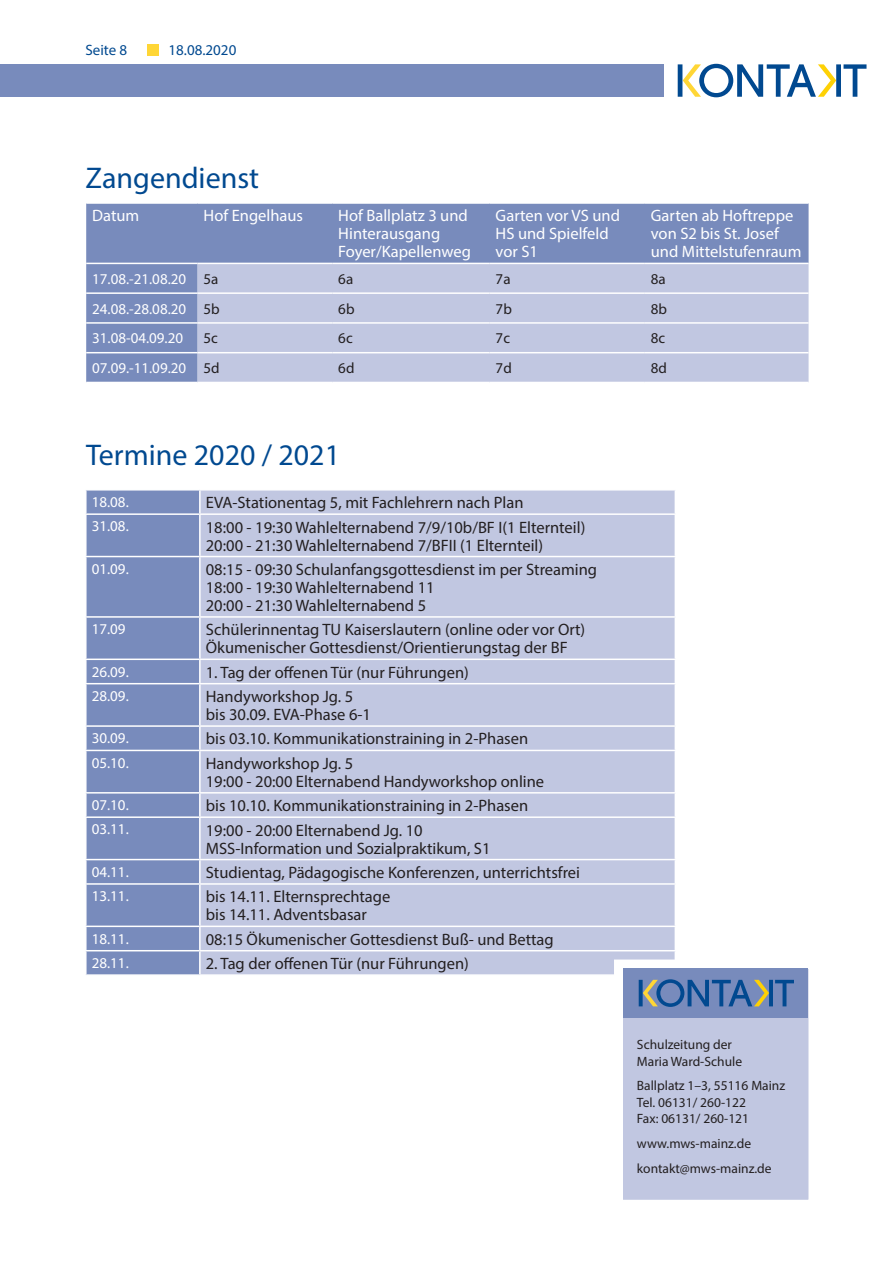
<style>
.page{position:relative;width:893px;height:1263px;background:#fff}
.page>*{position:absolute;margin:0;border:0;box-sizing:border-box;transform-origin:0 0}
.Headline{font:30px "Myriad Pro";color:#014990}
.Copy_Fettung1{font:16.5px/18px "Myriad Pro";color:#231f20}
.Copy_Fettung1-2{font:16.5px/18px "Myriad Pro";color:#fff}
.Copy_Fettung1-3{font:15px "Myriad Pro";color:#fff}
.Copy_Fettung1-4{font:15px "Myriad Pro";color:#231f20}
.t1{font:15px "Myriad Pro";color:#014990}
.t2{font:13.5px "Myriad Pro";color:#231f20}
</style>
<div class="page">
<svg style="left:678px;top:64px;width:188px;height:33px"></svg>
<div style="left:0;top:64px;width:663px;height:33px;background:#788bbc"></div>
<div style="left:148px;top:44px;width:11px;height:11px;background:#ffd636"></div>
<div style="left:87px;top:490px;width:112px;height:484px;background:#788bbc"></div>
<div style="left:201px;top:490px;width:474px;height:484px;background:#c1c7e1"></div>
<hr style="left:85px;top:513px;width:115px;height:2px;background:#fff">
<hr style="left:200px;top:513px;width:476px;height:2px;background:#fff">
<hr style="left:85px;top:556px;width:115px;height:1px;background:#fff">
<hr style="left:200px;top:556px;width:476px;height:1px;background:#fff">
<hr style="left:85px;top:616px;width:115px;height:2px;background:#fff">
<hr style="left:200px;top:616px;width:476px;height:2px;background:#fff">
<hr style="left:85px;top:658px;width:115px;height:2px;background:#fff">
<hr style="left:200px;top:658px;width:476px;height:2px;background:#fff">
<hr style="left:85px;top:683px;width:115px;height:1px;background:#fff">
<hr style="left:200px;top:683px;width:476px;height:1px;background:#fff">
<hr style="left:85px;top:725px;width:115px;height:2px;background:#fff">
<hr style="left:200px;top:725px;width:476px;height:2px;background:#fff">
<hr style="left:85px;top:750px;width:115px;height:1px;background:#fff">
<hr style="left:200px;top:750px;width:476px;height:1px;background:#fff">
<hr style="left:85px;top:792px;width:115px;height:1px;background:#fff">
<hr style="left:200px;top:792px;width:476px;height:1px;background:#fff">
<hr style="left:85px;top:816px;width:115px;height:2px;background:#fff">
<hr style="left:200px;top:816px;width:476px;height:2px;background:#fff">
<hr style="left:85px;top:859px;width:115px;height:1px;background:#fff">
<hr style="left:200px;top:859px;width:476px;height:1px;background:#fff">
<hr style="left:85px;top:883px;width:115px;height:2px;background:#fff">
<hr style="left:200px;top:883px;width:476px;height:2px;background:#fff">
<hr style="left:85px;top:925px;width:115px;height:2px;background:#fff">
<hr style="left:200px;top:925px;width:476px;height:2px;background:#fff">
<hr style="left:85px;top:950px;width:115px;height:1px;background:#fff">
<hr style="left:200px;top:950px;width:476px;height:1px;background:#fff">
<svg style="left:609px;top:955px;width:200px;height:245px;background:#c7cce3"></svg>
<div style="left:623px;top:969px;width:185px;height:49px;background:#788bbc"></div>
<svg style="left:639px;top:927px;width:155px;height:80px"></svg>
<div style="left:86px;top:204px;width:723px;height:178px;background:#788bbc"></div>
<div style="left:198px;top:264px;width:611px;height:118px;background:#c1c7e1"></div>
<hr style="left:86px;top:263px;width:112px;height:1px;background:#fff">
<hr style="left:198px;top:263px;width:134px;height:1px;background:#fff">
<hr style="left:332px;top:263px;width:158px;height:1px;background:#fff">
<hr style="left:490px;top:263px;width:155px;height:1px;background:#fff">
<hr style="left:645px;top:263px;width:164px;height:1px;background:#fff">
<hr style="left:86px;top:292px;width:112px;height:2px;background:#fff">
<hr style="left:198px;top:292px;width:134px;height:2px;background:#fff">
<hr style="left:332px;top:292px;width:158px;height:2px;background:#fff">
<hr style="left:490px;top:292px;width:155px;height:2px;background:#fff">
<hr style="left:645px;top:292px;width:164px;height:2px;background:#fff">
<hr style="left:86px;top:322px;width:112px;height:2px;background:#fff">
<hr style="left:198px;top:322px;width:134px;height:2px;background:#fff">
<hr style="left:332px;top:322px;width:158px;height:2px;background:#fff">
<hr style="left:490px;top:322px;width:155px;height:2px;background:#fff">
<hr style="left:645px;top:322px;width:164px;height:2px;background:#fff">
<hr style="left:86px;top:352px;width:112px;height:1px;background:#fff">
<hr style="left:198px;top:352px;width:134px;height:1px;background:#fff">
<hr style="left:332px;top:352px;width:158px;height:1px;background:#fff">
<hr style="left:490px;top:352px;width:155px;height:1px;background:#fff">
<hr style="left:645px;top:352px;width:164px;height:1px;background:#fff">
<p class="t1" style="left:85px;top:41px;width:43px">Seite 8</p>
<p class="t1" style="left:169px;top:41px;width:69px">18.08.2020</p>
<p class="Headline" style="left:86px;top:160px;width:175px">Zangendienst</p>
<p class="Copy_Fettung1-2" style="left:92px;top:207px;width:49px">Datum</p>
<p class="Copy_Fettung1-2" style="left:204px;top:207px;width:101px">Hof Engelhaus</p>
<p class="Copy_Fettung1-2" style="left:338px;top:207px;width:134px">Hof Ballplatz 3 und<br>Hinterausgang<br>Foyer/Kapellenweg</p>
<p class="Copy_Fettung1-2" style="left:496px;top:207px;width:126px">Garten vor VS und<br>HS und Spielfeld vor S1</p>
<p class="Copy_Fettung1-2" style="left:651px;top:207px;width:152px">Garten ab Hoftreppe von S2 bis St. Josef und Mittelstufenraum</p>
<p class="Copy_Fettung1-3" style="left:92px;top:270px;width:95px">17.08.-21.08.20</p>
<p class="Copy_Fettung1-4" style="left:204px;top:270px;width:16px">5a</p>
<p class="Copy_Fettung1-4" style="left:338px;top:270px;width:16px">6a</p>
<p class="Copy_Fettung1-4" style="left:496px;top:270px;width:16px">7a</p>
<p class="Copy_Fettung1-4" style="left:651px;top:270px;width:16px">8a</p>
<p class="Copy_Fettung1-3" style="left:92px;top:299px;width:95px">24.08.-28.08.20</p>
<p class="Copy_Fettung1-4" style="left:204px;top:299px;width:18px">5b</p>
<p class="Copy_Fettung1-4" style="left:338px;top:299px;width:18px">6b</p>
<p class="Copy_Fettung1-4" style="left:496px;top:299px;width:18px">7b</p>
<p class="Copy_Fettung1-4" style="left:651px;top:299px;width:18px">8b</p>
<p class="Copy_Fettung1-3" style="left:92px;top:329px;width:92px">31.08-04.09.20</p>
<p class="Copy_Fettung1-4" style="left:204px;top:329px;width:16px">5c</p>
<p class="Copy_Fettung1-4" style="left:338px;top:329px;width:16px">6c</p>
<p class="Copy_Fettung1-4" style="left:496px;top:329px;width:16px">7c</p>
<p class="Copy_Fettung1-4" style="left:651px;top:329px;width:16px">8c</p>
<p class="Copy_Fettung1-3" style="left:92px;top:359px;width:95px">07.09.-11.09.20</p>
<p class="Copy_Fettung1-4" style="left:204px;top:359px;width:18px">5d</p>
<p class="Copy_Fettung1-4" style="left:338px;top:359px;width:18px">6d</p>
<p class="Copy_Fettung1-4" style="left:496px;top:359px;width:18px">7d</p>
<p class="Copy_Fettung1-4" style="left:651px;top:359px;width:18px">8d</p>
<p class="Headline" style="left:86px;top:437px;width:255px">Termine 2020 / 2021</p>
<p class="Copy_Fettung1-3" style="left:92px;top:493px;width:38px">18.08.</p>
<p class="Copy_Fettung1" style="left:206px;top:493px;width:319px">EVA-Stationentag 5, mit Fachlehrern nach Plan</p>
<p class="Copy_Fettung1-3" style="left:92px;top:517px;width:38px">31.08.</p>
<p class="Copy_Fettung1" style="left:206px;top:518px;width:381px">18:00 - 19:30 Wahlelternabend 7/9/10b/BF I(1 Elternteil)<br>20:00 - 21:30 Wahlelternabend 7/BFII (1 Elternteil)</p>
<p class="Copy_Fettung1-3" style="left:92px;top:559px;width:38px">01.09.</p>
<p class="Copy_Fettung1" style="left:206px;top:560px;width:393px">08:15 - 09:30 Schulanfangsgottesdienst im per Streaming<br>18:00 - 19:30 Wahlelternabend 11<br>20:00 - 21:30 Wahlelternabend 5</p>
<p class="Copy_Fettung1-3" style="left:92px;top:620px;width:35px">17.09</p>
<p class="Copy_Fettung1" style="left:206px;top:620px;width:381px">Schülerinnentag TU Kaiserslautern (online oder vor Ort)<br>Ökumenischer Gottesdienst/Orientierungstag der BF</p>
<p class="Copy_Fettung1-3" style="left:92px;top:662px;width:38px">26.09.</p>
<p class="Copy_Fettung1" style="left:206px;top:663px;width:265px">1. Tag der offenen Tür (nur Führungen)</p>
<p class="Copy_Fettung1-3" style="left:92px;top:687px;width:38px">28.09.</p>
<p class="Copy_Fettung1" style="left:206px;top:687px;width:167px">Handyworkshop Jg. 5 bis 30.09. EVA-Phase 6-1</p>
<p class="Copy_Fettung1-3" style="left:92px;top:729px;width:38px">30.09.</p>
<p class="Copy_Fettung1" style="left:206px;top:730px;width:324px">bis 03.10. Kommunikationstraining in 2-Phasen</p>
<p class="Copy_Fettung1-3" style="left:92px;top:753px;width:38px">05.10.</p>
<p class="Copy_Fettung1" style="left:206px;top:754px;width:340px">Handyworkshop Jg. 5<br>19:00 - 20:00 Elternabend Handyworkshop online</p>
<p class="Copy_Fettung1-3" style="left:92px;top:796px;width:38px">07.10.</p>
<p class="Copy_Fettung1" style="left:206px;top:796px;width:324px">bis 10.10. Kommunikationstraining in 2-Phasen</p>
<p class="Copy_Fettung1-3" style="left:92px;top:820px;width:38px">03.11.</p>
<p class="Copy_Fettung1" style="left:206px;top:821px;width:286px">19:00 - 20:00 Elternabend Jg. 10<br>MSS-Information und Sozialpraktikum, S1</p>
<p class="Copy_Fettung1-3" style="left:92px;top:862px;width:38px">04.11.</p>
<p class="Copy_Fettung1" style="left:206px;top:863px;width:376px">Studientag, Pädagogische Konferenzen, unterrichtsfrei</p>
<p class="Copy_Fettung1-3" style="left:92px;top:887px;width:38px">13.11.</p>
<p class="Copy_Fettung1" style="left:206px;top:887px;width:186px">bis 14.11. Elternsprechtage bis 14.11. Adventsbasar</p>
<p class="Copy_Fettung1-3" style="left:92px;top:929px;width:38px">18.11.</p>
<p class="Copy_Fettung1" style="left:206px;top:930px;width:349px">08:15 Ökumenischer Gottesdienst Buß- und Bettag</p>
<p class="Copy_Fettung1-3" style="left:92px;top:954px;width:38px">28.11.</p>
<p class="Copy_Fettung1" style="left:206px;top:954px;width:265px">2. Tag der offenen Tür (nur Führungen)</p>
<p class="t2" style="left:637px;top:1036px;width:97px">Schulzeitung der</p>
<p class="t2" style="left:637px;top:1053px;width:107px">Maria Ward-Schule</p>
<p class="t2" style="left:637px;top:1077px;width:150px">Ballplatz 1–3, 55116 Mainz</p>
<p class="t2" style="left:637px;top:1094px;width:111px">Tel. 06131/ 260-122</p>
<p class="t2" style="left:637px;top:1110px;width:114px">Fax: 06131/ 260-121</p>
<p class="t2" style="left:637px;top:1135px;width:116px">www.mws-mainz.de</p>
<p class="t2" style="left:637px;top:1160px;width:136px">kontakt@mws-mainz.de</p>
</div>
